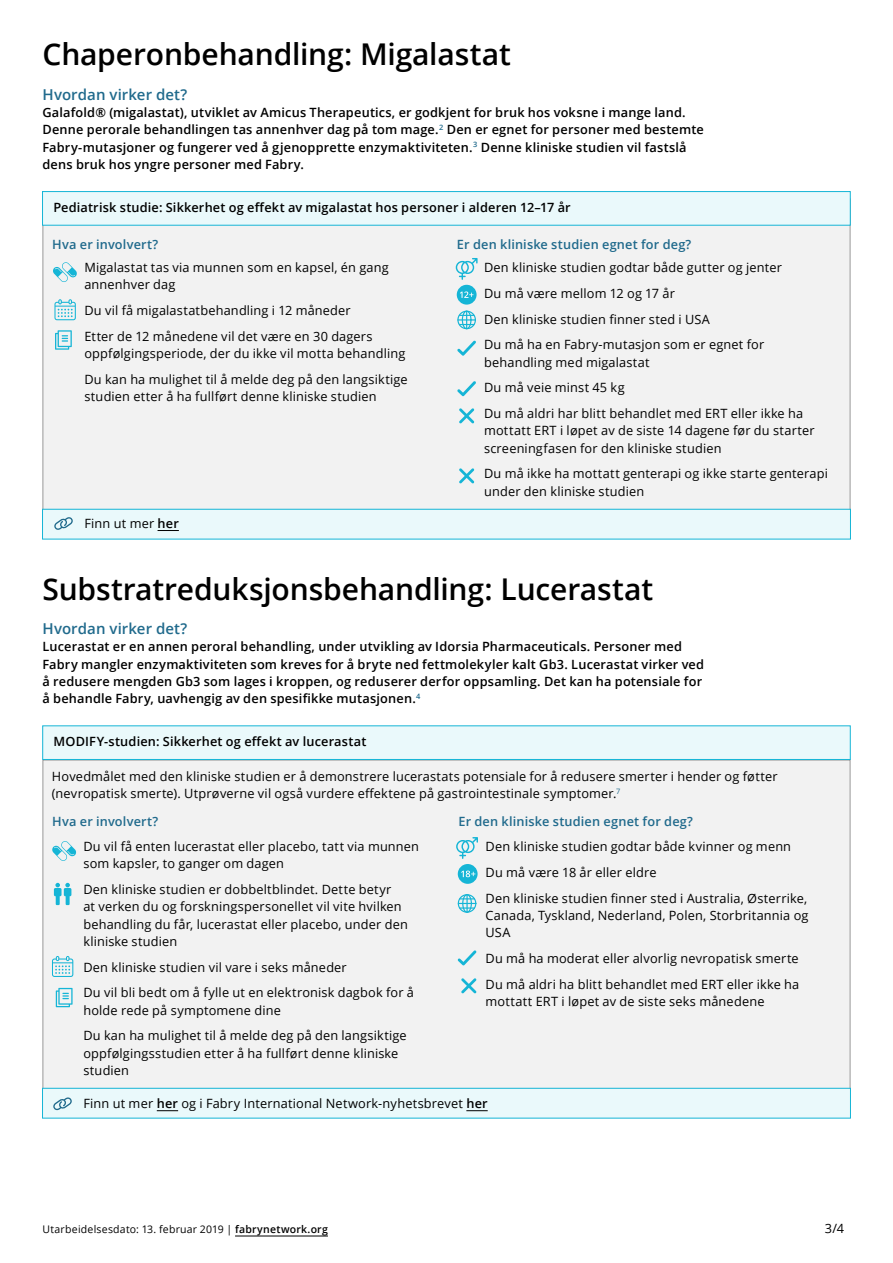
<style>
.page{position:relative;width:893px;height:1263px;background:#fff}
.page>*{position:absolute;margin:0;border:0;box-sizing:border-box;transform-origin:0 0}
.t1{font:600 30px "Open Sans";letter-spacing:-.005em;color:#000}
.t2{font:600 15px "Open Sans";letter-spacing:.005em;color:#206a8c}
.t3{font:12.75px/25.8px "Open Sans";letter-spacing:.015em;color:#000}
.t4{font:600 12.75px/17.2px "Open Sans";letter-spacing:.015em;color:#000}
.t5{font:600 12.75px "Open Sans";letter-spacing:.015em;color:#206a8c}
.t6{font:10.5px "Open Sans";letter-spacing:.02em;color:#000}
.s1{font-weight:600}
</style>
<div class="page">
<hr style="left:235px;top:1236px;width:93px;height:1px;background:#000">
<div style="left:43px;top:199px;width:807px;height:322px;background:#f2f2f2;border:1px solid #999"></div>
<svg style="left:53px;top:262px;width:24px;height:20px"></svg>
<svg style="left:457px;top:311px;width:19px;height:18px"></svg>
<svg style="left:456px;top:258px;width:22px;height:22px"></svg>
<svg style="left:54px;top:299px;width:22px;height:21px"></svg>
<div style="left:43px;top:192px;width:807px;height:33px;background:#eaf9fb"></div>
<div style="left:42px;top:191px;width:808px;height:34px;border:1px solid #15b5d6"></div>
<svg style="left:55px;top:330px;width:17px;height:20px"></svg>
<svg style="left:457px;top:341px;width:19px;height:15px"></svg>
<svg style="left:457px;top:381px;width:19px;height:15px"></svg>
<div style="left:457px;top:285px;width:20px;height:20px;background:#15b5d6;border-radius:50%"></div>
<svg style="left:460px;top:291px;width:13px;height:7px"></svg>
<div style="left:42px;top:509px;width:809px;height:30px;background:#eaf9fb;border:1px solid #15b5d6"></div>
<svg style="left:54px;top:517px;width:19px;height:13px"></svg>
<svg style="left:158px;top:530px;width:21px;height:1px"></svg>
<svg style="left:459px;top:408px;width:15px;height:15px"></svg>
<svg style="left:459px;top:468px;width:15px;height:15px"></svg>
<div style="left:43px;top:760px;width:807px;height:332px;background:#f2f2f2;border:1px solid #999"></div>
<div style="left:42px;top:1088px;width:809px;height:30px;background:#eaf9fb;border:1px solid #15b5d6"></div>
<div style="left:43px;top:726px;width:807px;height:33px;background:#eaf9fb"></div>
<div style="left:43px;top:726px;width:807px;height:34px;border:1px solid #15b5d6"></div>
<svg style="left:458px;top:894px;width:18px;height:19px"></svg>
<svg style="left:456px;top:837px;width:22px;height:22px"></svg>
<svg style="left:54px;top:883px;width:17px;height:22px"></svg>
<svg style="left:52px;top:956px;width:21px;height:21px"></svg>
<svg style="left:53px;top:1097px;width:19px;height:13px"></svg>
<svg style="left:52px;top:841px;width:24px;height:20px"></svg>
<svg style="left:56px;top:988px;width:17px;height:19px"></svg>
<svg style="left:458px;top:950px;width:18px;height:15px"></svg>
<svg style="left:157px;top:1110px;width:21px;height:1px"></svg>
<svg style="left:466px;top:1110px;width:22px;height:1px"></svg>
<div style="left:458px;top:864px;width:20px;height:20px;background:#15b5d6;border-radius:50%"></div>
<svg style="left:461px;top:870px;width:14px;height:7px"></svg>
<svg style="left:461px;top:978px;width:15px;height:15px"></svg>
<h1 class="t1" style="left:43px;top:34px;width:470px">Chaperonbehandling: Migalastat</h1>
<p class="t2" style="left:43px;top:84px;width:146px">Hvordan virker det?</p>
<p class="t4" style="left:43px;top:104px;width:663px">Galafold® (migalastat), utviklet av Amicus Therapeutics, er godkjent for bruk hos voksne i mange land.<br>Denne perorale behandlingen tas annenhver dag på tom mage.<sup>2</sup> Den er egnet for personer med bestemte Fabry-mutasjoner og fungerer ved å gjenopprette enzymaktiviteten.<sup>3</sup> Denne kliniske studien vil fastslå dens bruk hos yngre personer med Fabry.</p>
<p class="t4" style="left:53px;top:199px;width:519px">Pediatrisk studie: Sikkerhet og effekt av migalastat hos personer i alderen 12–17 år</p>
<p class="t5" style="left:52px;top:235px;width:108px">Hva er involvert?</p>
<p class="t5" style="left:457px;top:235px;width:236px">Er den kliniske studien egnet for deg?</p>
<p class="t3" style="left:84px;top:258px;width:306px;line-height:17.2px">Migalastat tas via munnen som en kapsel, én gang annenhver dag</p>
<p class="t3" style="left:84px;top:297px;width:290px">Du vil få migalastatbehandling i 12 måneder<br>Etter de 12 månedene vil det være en 30 dagers</p>
<p class="t3" style="left:84px;top:340px;width:325px">oppfølgingsperiode, der du ikke vil motta behandling<br>Du kan ha mulighet til å melde deg på den langsiktige</p>
<p class="t3" style="left:84px;top:383px;width:294px">studien etter å ha fullført denne kliniske studien</p>
<p class="t3" style="left:84px;top:510px;width:96px">Finn ut mer <span class="s1">her</span></p>
<p class="t3" style="left:484px;top:254px;width:299px">Den kliniske studien godtar både gutter og jenter Du må være mellom 12 og 17 år<br>Den kliniske studien finner sted i USA<br>Du må ha en Fabry-mutasjon som er egnet for</p>
<p class="t3" style="left:484px;top:349px;width:321px">behandling med migalastat<br>Du må veie minst 45 kg<br>Du må aldri har blitt behandlet med ERT eller ikke ha</p>
<p class="t3" style="left:484px;top:422px;width:332px;line-height:17.2px">mottatt ERT i løpet av de siste 14 dagene før du starter screeningfasen for den kliniske studien</p>
<p class="t3" style="left:484px;top:465px;width:345px;line-height:17.2px">Du må ikke ha mottatt genterapi og ikke starte genterapi under den kliniske studien</p>
<h1 class="t1" style="left:43px;top:568px;width:612px">Substratreduksjonsbehandling: Lucerastat</h1>
<p class="t2" style="left:43px;top:618px;width:146px">Hvordan virker det?</p>
<p class="t4" style="left:43px;top:638px;width:663px">Lucerastat er en annen peroral behandling, under utvikling av Idorsia Pharmaceuticals. Personer med Fabry mangler enzymaktiviteten som kreves for å bryte ned fettmolekyler kalt Gb3. Lucerastat virker ved å redusere mengden Gb3 som lages i kroppen, og reduserer derfor oppsamling. Det kan ha potensiale for å behandle Fabry, uavhengig av den spesifikke mutasjonen.<sup>4</sup></p>
<p class="t4" style="left:54px;top:733px;width:314px">MODIFY-studien: Sikkerhet og effekt av lucerastat</p>
<p class="t3" style="left:52px;top:767px;width:727px;line-height:17.2px">Hovedmålet med den kliniske studien er å demonstrere lucerastats potensiale for å redusere smerter i hender og føtter (nevropatisk smerte). Utprøverne vil også vurdere effektene på gastrointestinale symptomer.<sup>7</sup></p>
<p class="t5" style="left:52px;top:813px;width:108px">Hva er involvert?</p>
<p class="t5" style="left:458px;top:813px;width:236px">Er den kliniske studien egnet for deg?</p>
<p class="t3" style="left:83px;top:837px;width:337px;line-height:17.2px">Du vil få enten lucerastat eller placebo, tatt via munnen som kapsler, to ganger om dagen</p>
<p class="t3" style="left:83px;top:880px;width:326px;line-height:17.2px">Den kliniske studien er dobbeltblindet. Dette betyr<br>at verken du og forskningspersonellet vil vite hvilken behandling du får, lucerastat eller placebo, under den kliniske studien</p>
<p class="t3" style="left:83px;top:954px;width:332px">Den kliniske studien vil vare i seks måneder<br>Du vil bli bedt om å fylle ut en elektronisk dagbok for å</p>
<p class="t3" style="left:83px;top:997px;width:325px">holde rede på symptomene dine<br>Du kan ha mulighet til å melde deg på den langsiktige</p>
<p class="t3" style="left:83px;top:1044px;width:316px;line-height:17.2px">oppfølgingsstudien etter å ha fullført denne kliniske studien</p>
<p class="t3" style="left:486px;top:833px;width:323px">Den kliniske studien godtar både kvinner og menn<br>Du må være 18 år eller eldre<br>Den kliniske studien finner sted i Australia, Østerrike,</p>
<p class="t3" style="left:486px;top:906px;width:324px;line-height:17.2px">Canada, Tyskland, Nederland, Polen, Storbritannia og<br>USA</p>
<p class="t3" style="left:486px;top:945px;width:315px">Du må ha moderat eller alvorlig nevropatisk smerte<br>Du må aldri ha blitt behandlet med ERT eller ikke ha</p>
<p class="t3" style="left:486px;top:988px;width:280px">mottatt ERT i løpet av de siste seks månedene</p>
<p class="t3" style="left:83px;top:1090px;width:406px">Finn ut mer <span class="s1">her</span> og i Fabry International Network-nyhetsbrevet <span class="s1">her</span></p>
<p class="t6" style="left:43px;top:1222px;width:287px">Utarbeidelsesdato: 13. februar 2019 | <span class="s1">fabrynetwork.org</span></p>
<p class="t3" style="left:825px;top:1215px;width:21px">3/4</p>
</div>
